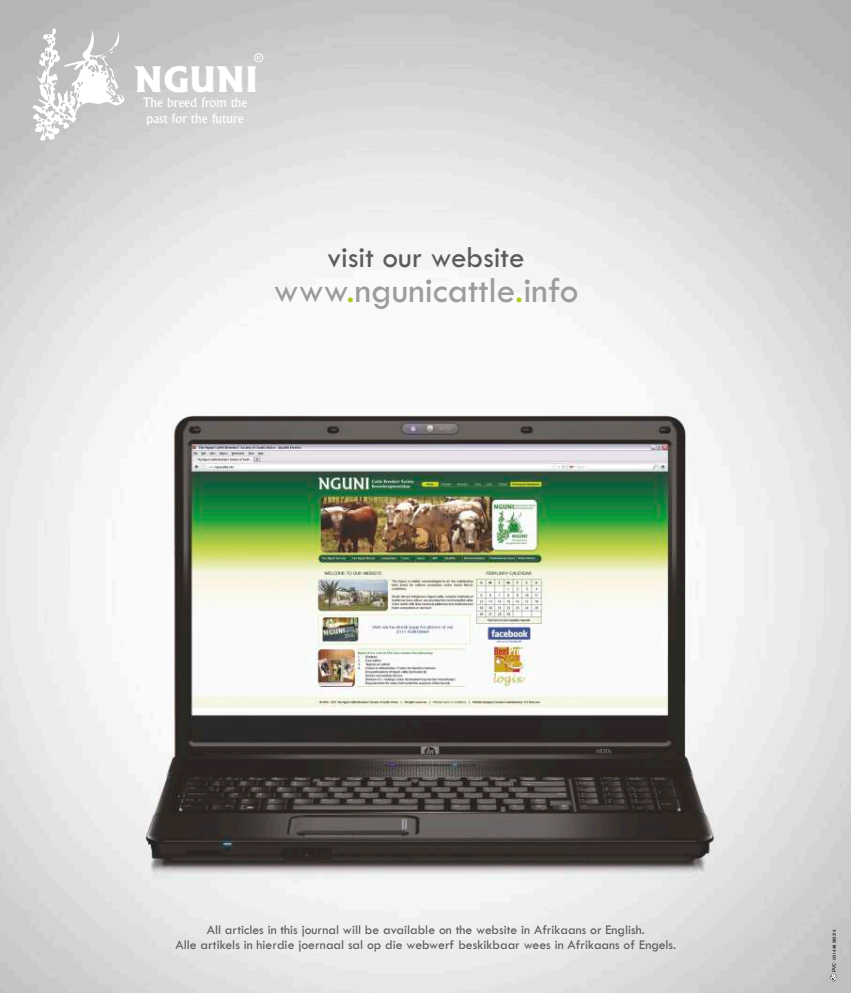
<style>
.page{position:relative;width:851px;height:993px;background:#fff}
.page>*{position:absolute;margin:0;border:0;box-sizing:border-box;transform-origin:0 0}
.t1{font:37.5px "Tw Cen";color:#9c9c9c}
.t2{font:800 33.62px "Albertus";color:#fff}
.t3{font:31.25px "Tw Cen";color:#5b5b5b}
.t4{font:13.75px/15px "Tw Cen";color:#5b5b5b;text-align:center}
.t5{font:500 12.5px/15.4px "Albertus";color:#fff;text-align:center}
.t6{font:5.38px "Arial";color:#fff}
.t7{font:5px "Berlin Sans FB";color:#292929}
.s1{color:#b1ca1c}
</style>
<div class="page">
<img style="left:0;top:0;width:850px;height:992px">
<svg style="left:32px;top:28px;width:93px;height:113px"></svg>
<div style="left:254px;top:54px;width:9px;height:8px;border:1px solid #fff;border-radius:50%"></div>
<svg style="left:829px;top:973px;width:8px;height:8px"></svg>
<p class="t6" style="left:257px;top:56px;width:5px">R</p>
<h2 class="t2" style="left:134px;top:66px;width:125px">NGUNI</h2>
<p class="t5" style="left:143px;top:96px;width:106px">The breed from the past for the future</p>
<h3 class="t3" style="left:327px;top:245px;width:199px">visit our website</h3>
<h1 class="t1" style="left:274px;top:276px;width:306px">www<span class="s1">.</span>ngunicattle<span class="s1">.</span>info</h1>
<p class="t4" style="left:175px;top:922px;width:502px">All articles in this journal will be available on the website in Afrikaans or English.<br>Alle artikels in hierdie joernaal sal op die webwerf beskikbaar wees in Afrikaans of Engels.</p>
<p class="t7" style="left:831px;top:972px;width:44px;rotate:-90deg">PVC · 051 448 5832/4</p>
</div>
